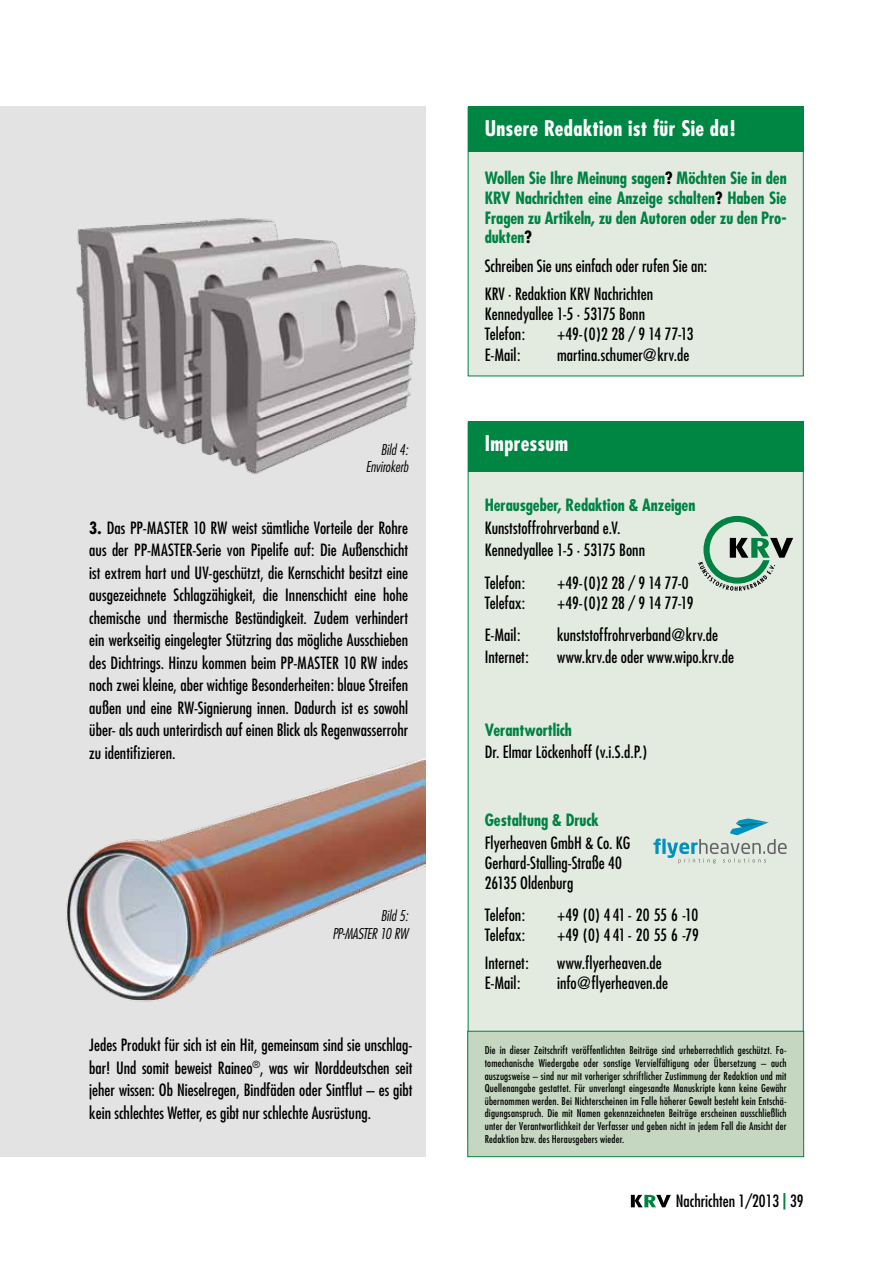
<style>
.page{position:relative;width:893px;height:1263px;background:#fff}
.page>*{position:absolute;margin:0;border:0;box-sizing:border-box;transform-origin:0 0}
.t1{font:700 condensed 21px "Futura";letter-spacing:.015em;color:#fff}
.t2{font:condensed 16.5px/22.5px "Futura";color:#000}
.t3{font:700 condensed 16.5px/19.8px "Futura";letter-spacing:-.005em;color:#008243;text-align:justify}
.t4{font:italic 300 condensed 14.55px/17.4px "Futura";letter-spacing:-.005em;color:#000;text-align:right}
.t5{font:condensed 10.5px/12.6px "Futura";letter-spacing:.02em;color:#000;text-align:justify}
.s1{font-weight:700}
.s2{color:#000}
.s3{font-weight:800;color:#008243}
</style>
<div class="page">
<div style="left:468px;top:107px;width:336px;height:269px;background:#e3ebe0"></div>
<div style="left:468px;top:422px;width:336px;height:717px;background:#e3ebe0;border:1px solid #008243"></div>
<svg style="left:631px;top:1195px;width:40px;height:12px"></svg>
<div style="left:0;top:106px;width:425px;height:1051px;background:#e3e3e3"></div>
<div style="left:468px;top:106px;width:336px;height:45px;background:#008643"></div>
<div style="left:468px;top:421px;width:336px;height:50px;background:#008643"></div>
<div style="left:467px;top:1031px;width:337px;height:126px;background:#c6d7c1;border:1px solid #008243"></div>
<img style="left:76px;top:218px;width:341px;height:257px">
<img style="left:66px;top:759px;width:359px;height:243px">
<svg style="left:698px;top:516px;width:95px;height:75px"></svg>
<svg style="left:653px;top:838px;width:8px;height:16px"></svg>
<svg style="left:662px;top:839px;width:4px;height:15px"></svg>
<svg style="left:667px;top:818px;width:120px;height:45px"></svg>
<p class="t4" style="left:366px;top:441px;width:44px">Bild 4:<br>Envirokerb</p>
<p class="t2" style="left:89px;top:516px;width:320px;text-align:justify"><span class="s1">3.</span> Das PP-MASTER 10 RW weist sämtliche Vorteile der Rohre aus der PP-MASTER-Serie von Pipelife auf: Die Außenschicht ist extrem hart und UV-geschützt, die Kernschicht besitzt eine ausgezeichnete Schlagzähigkeit, die Innenschicht eine hohe chemische und thermische Beständigkeit. Zudem verhindert ein werkseitig eingelegter Stützring das mögliche Ausschieben des Dichtrings. Hinzu kommen beim PP-MASTER 10 RW indes noch zwei kleine, aber wichtige Besonderheiten: blaue Streifen außen und eine RW-Signierung innen. Dadurch ist es sowohl über- als auch unterirdisch auf einen Blick als Regenwasserrohr zu identifizieren.</p>
<p class="t4" style="left:332px;top:907px;width:77px">Bild 5:<br>PP-MASTER 10 RW</p>
<p class="t2" style="left:89px;top:1034px;width:325px;text-align:justify">Jedes Produkt für sich ist ein Hit, gemeinsam sind sie unschlag&shy;bar! Und somit beweist Raineo<sup>®</sup>, was wir Norddeutschen seit jeher wissen: Ob Nieselregen, Bindfäden oder Sintflut – es gibt kein schlechtes Wetter, es gibt nur schlechte Ausrüstung.</p>
<p class="t1" style="left:485px;top:115px;width:252px">Unsere Redaktion ist für Sie da!</p>
<p class="t3" style="left:485px;top:168px;width:303px">Wollen Sie Ihre Meinung sagen<span class="s2">?</span> Möchten Sie in den KRV Nachrichten eine Anzeige schalten<span class="s2">?</span> Haben Sie Fragen zu Artikeln, zu den Autoren oder zu den Pro&shy;dukten<span class="s2">?</span></p>
<p class="t2" style="left:485px;top:251px;width:224px;line-height:28.3px">Schreiben Sie uns einfach oder rufen Sie an:<br>KRV · Redaktion KRV Nachrichten</p>
<p class="t2" style="left:485px;top:304px;width:162px;line-height:19.8px">Kennedyallee 1-5 · 53175 Bonn<br>Telefon:</p>
<p class="t2" style="left:557px;top:322px;width:138px">+49-(0)2 28 / 9 14 77-13</p>
<p class="t2" style="left:485px;top:344px;width:37px">E-Mail:</p>
<p class="t2" style="left:557px;top:344px;width:134px">martina.schumer@krv.de</p>
<p class="t1" style="left:485px;top:430px;width:85px">Impressum</p>
<p class="t3" style="left:485px;top:495px;width:212px">Herausgeber, Redaktion &amp; Anzeigen</p>
<p class="t2" style="left:485px;top:516px;width:162px">Kunststoffrohrverband e.V.<br>Kennedyallee 1-5 · 53175 Bonn</p>
<p class="t2" style="left:485px;top:571px;width:42px">Telefon:</p>
<p class="t2" style="left:557px;top:571px;width:133px">+49-(0)2 28 / 9 14 77-0</p>
<p class="t2" style="left:485px;top:591px;width:42px">Telefax:</p>
<p class="t2" style="left:557px;top:591px;width:138px">+49-(0)2 28 / 9 14 77-19</p>
<p class="t2" style="left:485px;top:624px;width:37px">E-Mail:</p>
<p class="t2" style="left:557px;top:624px;width:162px">kunststoffrohrverband@krv.de</p>
<p class="t2" style="left:485px;top:645px;width:46px">Internet:</p>
<p class="t2" style="left:557px;top:645px;width:178px">www.krv.de oder www.wipo.krv.de</p>
<p class="t3" style="left:485px;top:720px;width:89px">Verantwortlich</p>
<p class="t2" style="left:485px;top:740px;width:164px">Dr. Elmar Löckenhoff (v.i.S.d.P.)</p>
<p class="t3" style="left:485px;top:810px;width:116px">Gestaltung &amp; Druck</p>
<p class="t2" style="left:485px;top:833px;width:147px;line-height:19.8px">Flyerheaven GmbH &amp; Co. KG<br>Gerhard-Stalling-Straße 40<br>26135 Oldenburg</p>
<p class="t2" style="left:485px;top:903px;width:42px">Telefon:</p>
<p class="t2" style="left:557px;top:903px;width:143px">+49 (0) 4 41 - 20 55 6 -10</p>
<p class="t2" style="left:485px;top:923px;width:42px">Telefax:</p>
<p class="t2" style="left:557px;top:923px;width:143px">+49 (0) 4 41 - 20 55 6 -79</p>
<p class="t2" style="left:485px;top:952px;width:46px">Internet:</p>
<p class="t2" style="left:557px;top:952px;width:106px">www.flyerheaven.de</p>
<p class="t2" style="left:485px;top:971px;width:37px">E-Mail:</p>
<p class="t2" style="left:557px;top:971px;width:113px">info@flyerheaven.de</p>
<p class="t5" style="left:485px;top:1044px;width:303px">Die in dieser Zeitschrift veröffentlichten Beiträge sind urheberrechtlich geschützt. Fo&shy;tomechanische Wiedergabe oder sonstige Vervielfältigung oder Übersetzung – auch auszugsweise – sind nur mit vorheriger schriftlicher Zustimmung der Redaktion und mit Quellenangabe gestattet. Für unverlangt eingesandte Manuskripte kann keine Gewähr übernommen werden. Bei Nichterscheinen im Falle höherer Gewalt besteht kein Entschä&shy;digungsanspruch. Die mit Namen gekennzeichneten Beiträge erscheinen ausschließlich unter der Verantwortlichkeit der Verfasser und geben nicht in jedem Fall die Ansicht der Redaktion bzw. des Herausgebers wieder.</p>
<p class="t2" style="left:676px;top:1190px;width:129px">Nachrichten 1/2013 <span class="s3">|</span> 39</p>
</div>
